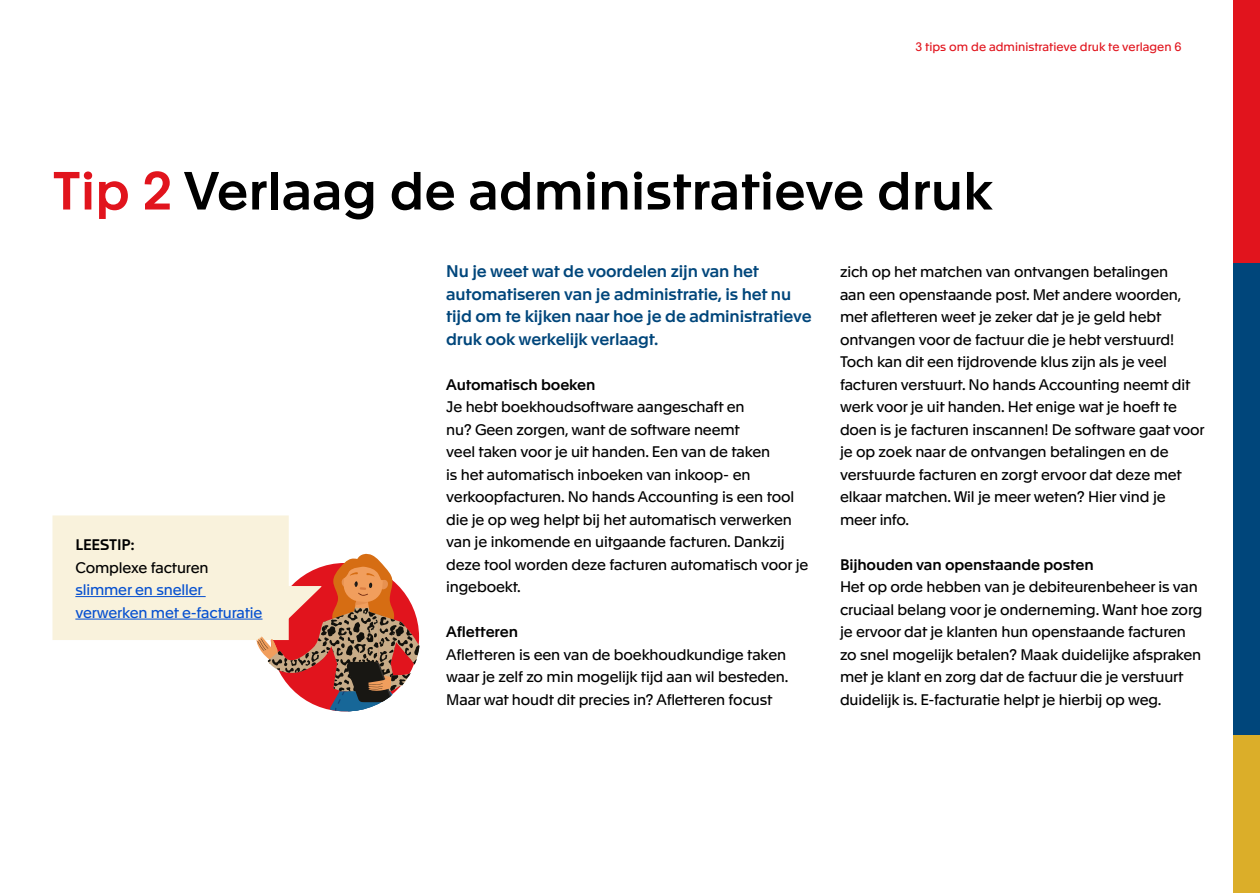
<style>
.page{position:relative;width:1260px;height:893px;background:#fff}
.page>*{position:absolute;margin:0;border:0;box-sizing:border-box;transform-origin:0 0}
.t1{font:500 52.5px "Apax";color:#000}
.t2{font:500 16.5px/22.5px "Apax";letter-spacing:-.01em;color:#00467b}
.t3{font:15px/22.5px "Apax";letter-spacing:-.01em;color:#000}
.t4{font:500 15px "Apax";letter-spacing:-.01em;color:#000}
.t5{font:15px/22.5px "Apax";letter-spacing:-.01em;color:#0650d0}
.t6{font:12px "Apax";color:#e1141d}
.s1{color:#e1141d}
</style>
<div class="page">
<svg style="left:52px;top:515px;width:367px;height:196px"></svg>
<div style="left:1233px;top:0;width:27px;height:262px;background:#e1141d"></div>
<div style="left:1233px;top:262px;width:27px;height:473px;background:#00467b"></div>
<div style="left:1233px;top:735px;width:27px;height:157px;background:#dbae29"></div>
<p class="t6" style="left:915px;top:38px;width:268px">3 tips om de administratieve druk te verlagen 6</p>
<h1 class="t1" style="left:52px;top:153px;width:942px"><span class="s1">Tip 2</span> Verlaag de administratieve druk</h1>
<p class="t4" style="left:75px;top:534px;width:61px">LEESTIP:</p>
<p class="t3" style="left:75px;top:555px;width:135px">Complexe facturen</p>
<p class="t5" style="left:75px;top:577px;width:189px">slimmer en sneller verwerken met e-facturatie</p>
<p class="t2" style="left:446px;top:259px;width:367px">Nu je weet wat de voordelen zijn van het automatiseren van je administratie, is het nu tijd om te kijken naar hoe je de administratieve druk ook werkelijk verlaagt.</p>
<p class="t4" style="left:446px;top:373px;width:151px">Automatisch boeken</p>
<p class="t3" style="left:446px;top:394px;width:364px">Je hebt boekhoudsoftware aangeschaft en<br>nu? Geen zorgen, want de software neemt<br>veel taken voor je uit handen. Een van de taken<br>is het automatisch inboeken van inkoop- en verkoopfacturen. No hands Accounting is een tool die je op weg helpt bij het automatisch verwerken van je inkomende en uitgaande facturen. Dankzij deze tool worden deze facturen automatisch voor je ingeboekt.</p>
<p class="t4" style="left:446px;top:621px;width:73px">Afletteren</p>
<p class="t3" style="left:446px;top:642px;width:344px">Afletteren is een van de boekhoudkundige taken waar je zelf zo min mogelijk tijd aan wil besteden.<br>Maar wat houdt dit precies in? Afletteren focust</p>
<p class="t3" style="left:840px;top:259px;width:366px">zich op het matchen van ontvangen betalingen<br>aan een openstaande post. Met andere woorden, met afletteren weet je zeker dat je je geld hebt ontvangen voor de factuur die je hebt verstuurd!<br>Toch kan dit een tijdrovende klus zijn als je veel facturen verstuurt. No hands Accounting neemt dit werk voor je uit handen. Het enige wat je hoeft te doen is je facturen inscannen! De software gaat voor je op zoek naar de ontvangen betalingen en de verstuurde facturen en zorgt ervoor dat deze met elkaar matchen. Wil je meer weten? Hier vind je meer info.</p>
<p class="t4" style="left:840px;top:553px;width:255px">Bijhouden van openstaande posten</p>
<p class="t3" style="left:840px;top:574px;width:364px">Het op orde hebben van je debiteurenbeheer is van cruciaal belang voor je onderneming. Want hoe zorg je ervoor dat je klanten hun openstaande facturen zo snel mogelijk betalen? Maak duidelijke afspraken met je klant en zorg dat de factuur die je verstuurt duidelijk is. E-facturatie helpt je hierbij op weg.</p>
</div>
